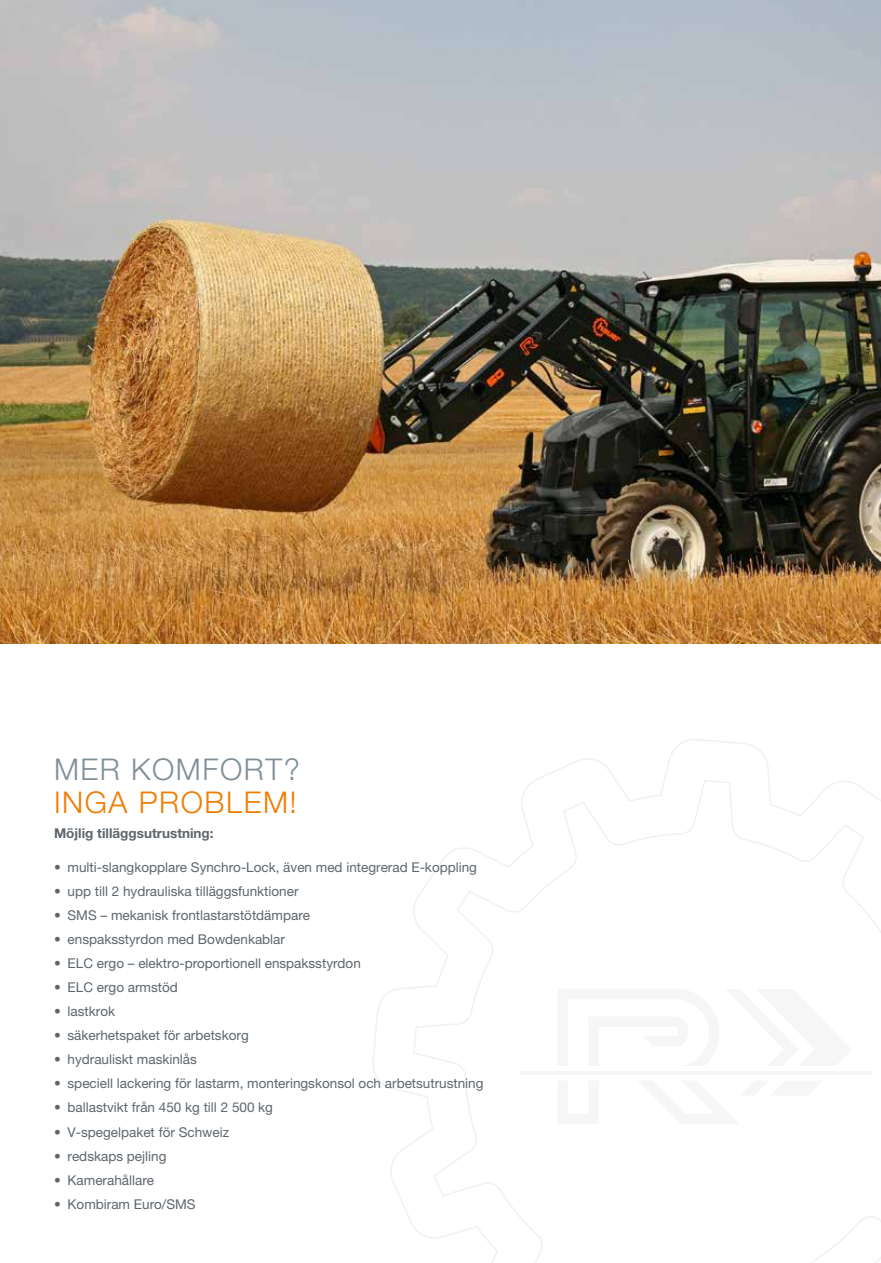
<style>
.page{position:relative;width:881px;height:1263px;background:#fff}
.page>*{position:absolute;margin:0;border:0;box-sizing:border-box;transform-origin:0 0}
.t1{font:300 30px "Helvetica Neue LT Pro";letter-spacing:.05em;color:#ef7d00}
.t2{font:300 30px "Helvetica Neue LT Pro";letter-spacing:.05em;color:#808f97}
.t3{font:13.5px "Helvetica Neue LT Pro";color:#5d656c}
.t4{font:700 13.5px "Helvetica Neue LT Pro";color:#5d656c}
</style>
<div class="page">
<svg style="left:372px;top:739px;width:508px;height:524px"></svg>
<svg style="left:725px;top:989px;width:126px;height:77px"></svg>
<svg style="left:557px;top:1080px;width:41px;height:44px"></svg>
<svg style="left:557px;top:989px;width:162px;height:77px"></svg>
<svg style="left:637px;top:1080px;width:185px;height:44px"></svg>
<hr style="left:520px;top:1071px;width:350px;height:4px;background:#f6f6f6">
<img style="left:0;top:0;width:880px;height:643px">
<h1 class="t2" style="left:54px;top:751px;width:247px">MER KOMFORT?</h1>
<h1 class="t1" style="left:54px;top:784px;width:244px">INGA PROBLEM!</h1>
<p class="t4" style="left:54px;top:825px;width:161px">Möjlig tilläggsutrustning:</p>
<p class="t3" style="left:54px;top:859px;width:424px">• multi-slangkopplare Synchro-Lock, även med integrerad E-koppling</p>
<p class="t3" style="left:54px;top:883px;width:246px">• upp till 2 hydrauliska tilläggsfunktioner</p>
<p class="t3" style="left:54px;top:907px;width:257px">• SMS – mekanisk frontlastarstötdämpare</p>
<p class="t3" style="left:54px;top:931px;width:232px">• enspaksstyrdon med Bowdenkablar</p>
<p class="t3" style="left:54px;top:955px;width:308px">• ELC ergo – elektro-proportionell enspaksstyrdon</p>
<p class="t3" style="left:54px;top:979px;width:125px">• ELC ergo armstöd</p>
<p class="t3" style="left:54px;top:1003px;width:63px">• lastkrok</p>
<p class="t3" style="left:54px;top:1027px;width:196px">• säkerhetspaket för arbetskorg</p>
<p class="t3" style="left:54px;top:1051px;width:144px">• hydrauliskt maskinlås</p>
<p class="t3" style="left:54px;top:1075px;width:431px">• speciell lackering för lastarm, monteringskonsol och arbetsutrustning</p>
<p class="t3" style="left:54px;top:1099px;width:220px">• ballastvikt från 450 kg till 2 500 kg</p>
<p class="t3" style="left:54px;top:1124px;width:176px">• V-spegelpaket för Schweiz</p>
<p class="t3" style="left:54px;top:1148px;width:114px">• redskaps pejling</p>
<p class="t3" style="left:54px;top:1172px;width:102px">• Kamerahållare</p>
<p class="t3" style="left:54px;top:1196px;width:143px">• Kombiram Euro/SMS</p>
</div>
